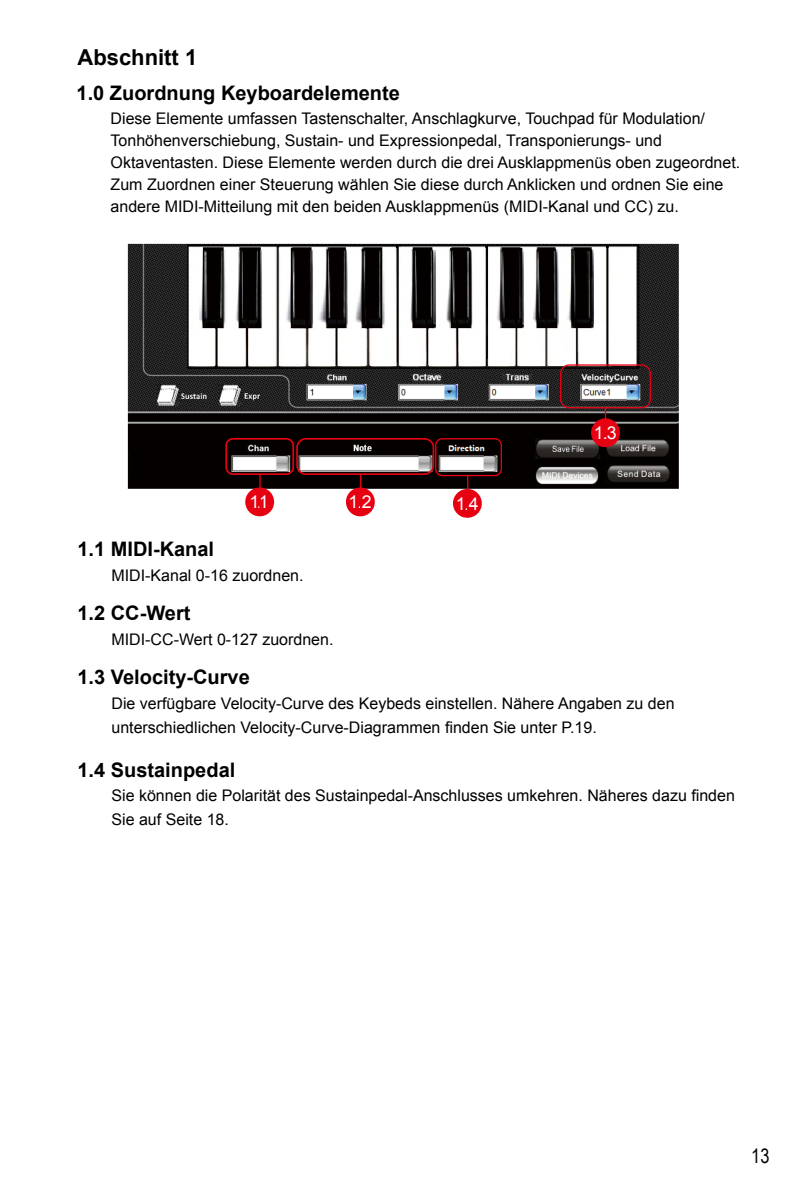
<style>
.page{position:relative;width:808px;height:1191px;background:#fff}
.page>*{position:absolute;margin:0;border:0;box-sizing:border-box;transform-origin:0 0}
.t1{font:700 22px "Arial";color:#000}
.t2{font:700 20px "Arial";color:#000}
.t3{font:20px "Arial Narrow";color:#000}
.t4{font:17.8px "Arial";color:#fff}
.t5{font:16px/22px "Arial";color:#000}
</style>
<div class="page">
<img style="left:128px;top:244px;width:551px;height:245px">
<svg style="left:243px;top:485px;width:33px;height:32px"></svg>
<hr style="left:259px;top:474px;width:2px;height:38px;background:#e60012">
<div style="left:225px;top:438px;width:69px;height:37px;border:2px solid #e60012;border-radius:7px"></div>
<svg style="left:344px;top:485px;width:33px;height:32px"></svg>
<hr style="left:360px;top:474px;width:1px;height:38px;background:#e60012">
<div style="left:296px;top:438px;width:138px;height:37px;border:2px solid #e60012;border-radius:9px"></div>
<svg style="left:451px;top:487px;width:33px;height:31px"></svg>
<hr style="left:467px;top:475px;width:1px;height:38px;background:#e60012">
<div style="left:435px;top:438px;width:67px;height:38px;border:1px solid #e60012;border-radius:6px"></div>
<svg style="left:589px;top:408px;width:33px;height:41px"></svg>
<div style="left:560px;top:364px;width:91px;height:44px;border:1px solid #e60012;border-radius:8px"></div>
<h1 class="t1" style="left:77px;top:42px;width:121px">Abschnitt 1</h1>
<p class="t2" style="left:77px;top:79px;width:325px">1.0 Zuordnung Keyboardelemente</p>
<p class="t5" style="left:111px;top:108px;width:631px">Diese Elemente umfassen Tastenschalter, Anschlagkurve, Touchpad für Modulation/ Tonhöhenverschiebung, Sustain- und Expressionpedal, Transponierungs- und Oktaventasten. Diese Elemente werden durch die drei Ausklappmenüs oben zugeordnet.<br>Zum Zuordnen einer Steuerung wählen Sie diese durch Anklicken und ordnen Sie eine andere MIDI-Mitteilung mit den beiden Ausklappmenüs (MIDI-Kanal und CC) zu.</p>
<p class="t4" style="left:249px;top:490px;width:21px">1.1</p>
<p class="t4" style="left:349px;top:490px;width:24px">1.2</p>
<p class="t4" style="left:456px;top:492px;width:24px">1.4</p>
<p class="t4" style="left:594px;top:421px;width:24px">1.3</p>
<p class="t2" style="left:77px;top:535px;width:138px">1.1 MIDI-Kanal</p>
<p class="t5" style="left:111px;top:564px;width:194px">MIDI-Kanal 0-16 zuordnen.</p>
<p class="t2" style="left:77px;top:600px;width:114px">1.2 CC-Wert</p>
<p class="t5" style="left:111px;top:628px;width:223px">MIDI-CC-Wert 0-127 zuordnen.</p>
<p class="t2" style="left:77px;top:664px;width:174px">1.3 Velocity-Curve</p>
<p class="t5" style="left:111px;top:691px;width:564px;line-height:24px">Die verfügbare Velocity-Curve des Keybeds einstellen. Nähere Angaben zu den unterschiedlichen Velocity-Curve-Diagrammen finden Sie unter P.19.</p>
<p class="t2" style="left:77px;top:756px;width:159px">1.4 Sustainpedal</p>
<p class="t5" style="left:111px;top:783px;width:625px;line-height:24px">Sie können die Polarität des Sustainpedal-Anschlusses umkehren. Näheres dazu finden<br>Sie auf Seite 18.</p>
<p class="t3" style="left:751px;top:1141px;width:20px">13</p>
</div>
